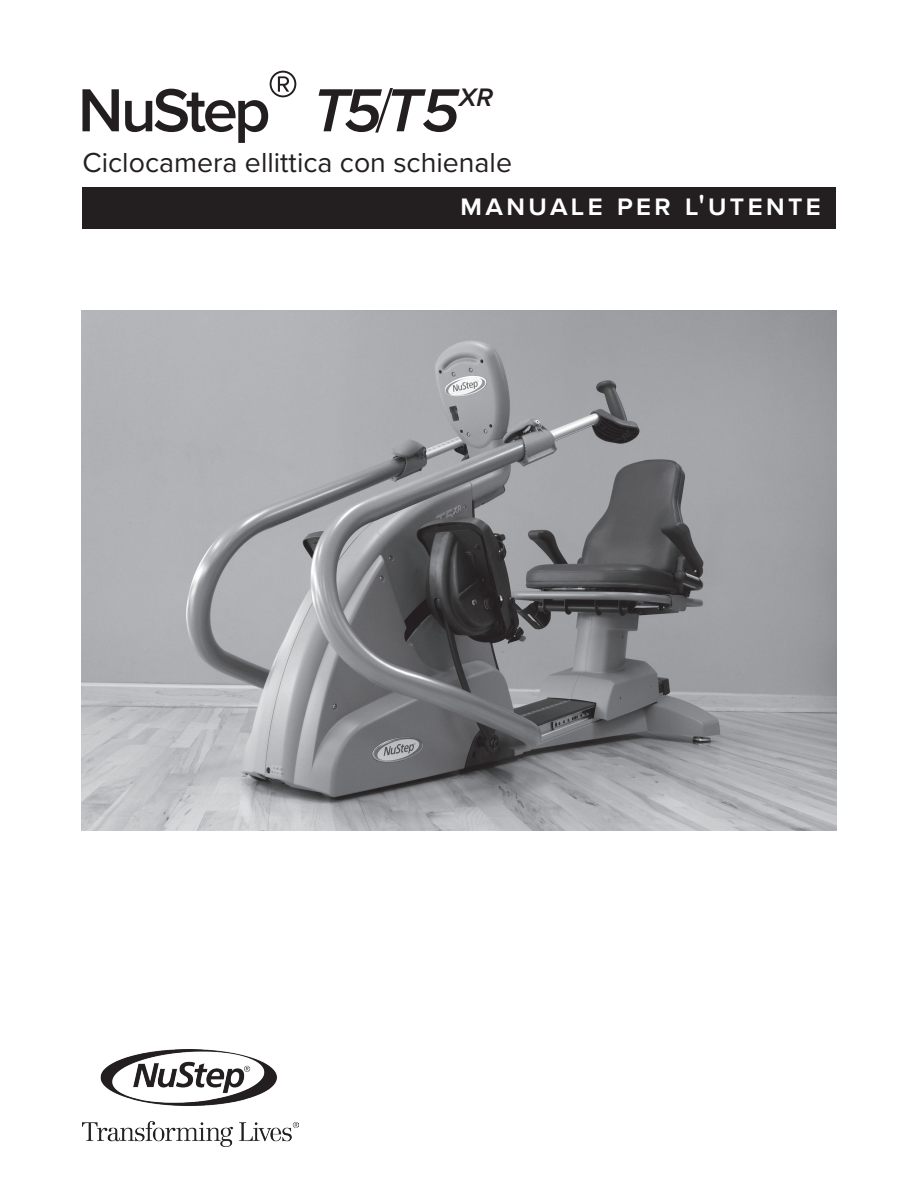
<style>
.page{position:relative;width:918px;height:1188px;background:#fff}
.page>*{position:absolute;margin:0;border:0;box-sizing:border-box;transform-origin:0 0}
.t1{font:600 63px "Proxima Nova";color:#231f20}
.t2{font:600 30px "Proxima Nova";letter-spacing:.1em;color:#fff}
.t3{font:28.5px "Proxima Nova";color:#231f20}
.t4{font:italic 600 26.25px "Proxima Nova";color:#231f20}
.s1{font-style:italic}
.s2{font-weight:300}
</style>
<div class="page">
<div style="left:82px;top:187px;width:754px;height:42px;background:#231f20"></div>
<img style="left:82px;top:1049px;width:216px;height:97px">
<img style="left:81px;top:310px;width:756px;height:521px">
<p class="t1" style="left:78px;top:63px;width:383px">NuStep® <span class="s1">T5</span><span class="s2">/</span><span class="s1">T5</span></p>
<p class="t4" style="left:459px;top:78px;width:35px">XR</p>
<p class="t3" style="left:82px;top:141px;width:431px">Ciclocamera ellittica con schienale</p>
<p class="t2" style="left:460px;top:182px;width:362px">manuale per l'utente</p>
</div>
